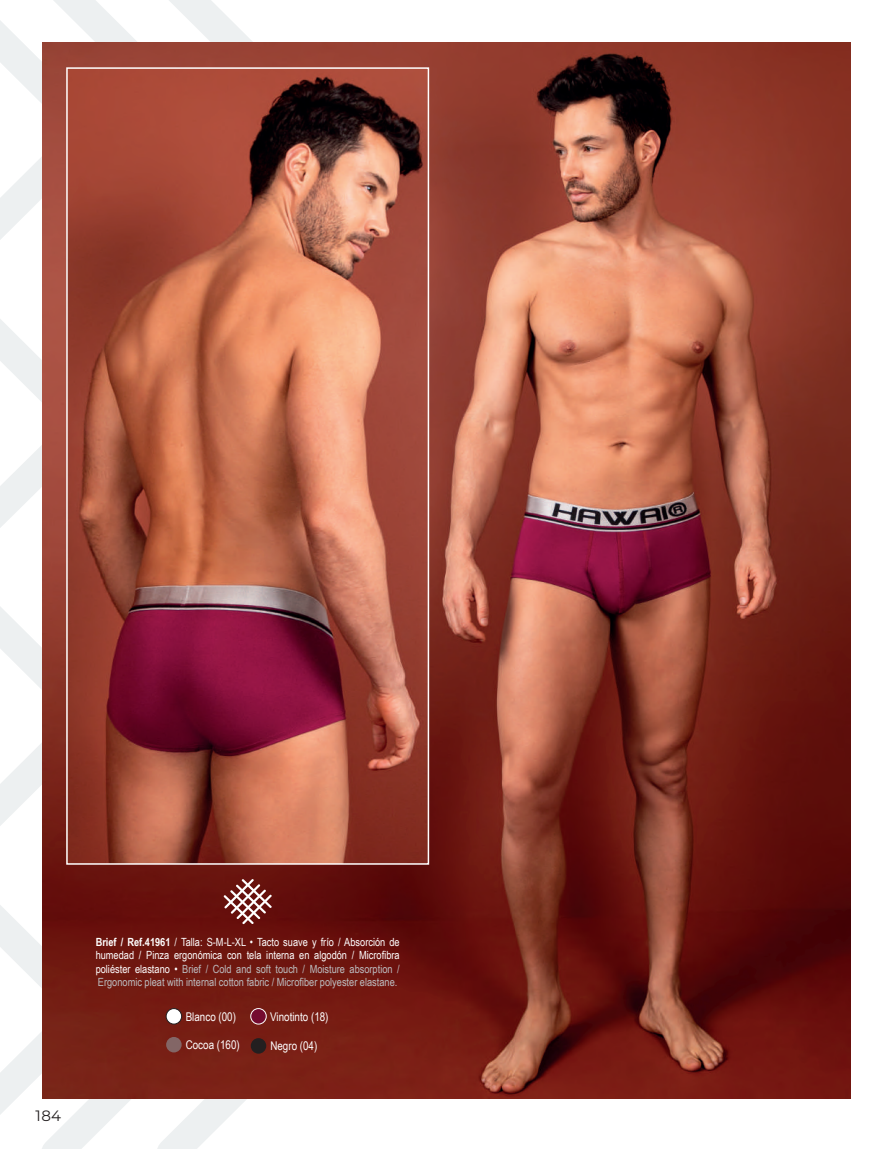
<style>
.page{position:relative;width:893px;height:1149px;background:#fff}
.page>*{position:absolute;margin:0;border:0;box-sizing:border-box;transform-origin:0 0}
.t1{font:15px "Montserrat";color:#231f20}
.t2{font:12px "Arial Narrow";color:#fff}
.t3{font:11.25px/13.5px "Arial Narrow";color:#fff;text-align:justify}
.s1{font-weight:700}
.s2{color:#bcbdc0}
</style>
<div class="page">
<svg style="left:0;top:0;width:323px;height:1148px"></svg>
<img style="left:43px;top:43px;width:807px;height:1055px">
<img style="left:69px;top:70px;width:357px;height:791px">
<div style="left:66px;top:67px;width:363px;height:797px;border:2px solid #fff"></div>
<svg style="left:223px;top:878px;width:49px;height:46px"></svg>
<div style="left:166px;top:1008px;width:16px;height:15px;background:#fff;border-radius:50%"></div>
<div style="left:166px;top:1008px;width:16px;height:15px;border:1px solid #231f20;border-radius:50%"></div>
<div style="left:251px;top:1008px;width:15px;height:15px;background:#740a2f;border-radius:50%"></div>
<div style="left:251px;top:1008px;width:15px;height:15px;border:1px solid #fff;border-radius:50%"></div>
<div style="left:251px;top:1037px;width:15px;height:16px;background:#231f20;border-radius:50%"></div>
<div style="left:166px;top:1036px;width:16px;height:16px;background:#836666;border-radius:50%"></div>
<h1 class="t1" style="left:36px;top:1104px;width:27px">184</h1>
<p class="t3" style="left:96px;top:934px;width:306px"><span class="s1">Brief / Ref.41961</span> / Talla: S-M-L-XL • Tacto suave y frío / Absorción de humedad / Pinza ergonómica con tela interna en algodón / Microfibra poliéster elastano • <span class="s2">Brief / Cold and soft touch / Moisture absorption / Ergonomic pleat with internal cotton fabric / Microfiber polyester elastane.</span></p>
<p class="t2" style="left:186px;top:1007px;width:52px">Blanco (00)</p>
<p class="t2" style="left:270px;top:1007px;width:60px">Vinotinto (18)</p>
<p class="t2" style="left:186px;top:1035px;width:56px">Cocoa (160)</p>
<p class="t2" style="left:270px;top:1036px;width:49px">Negro (04)</p>
</div>
